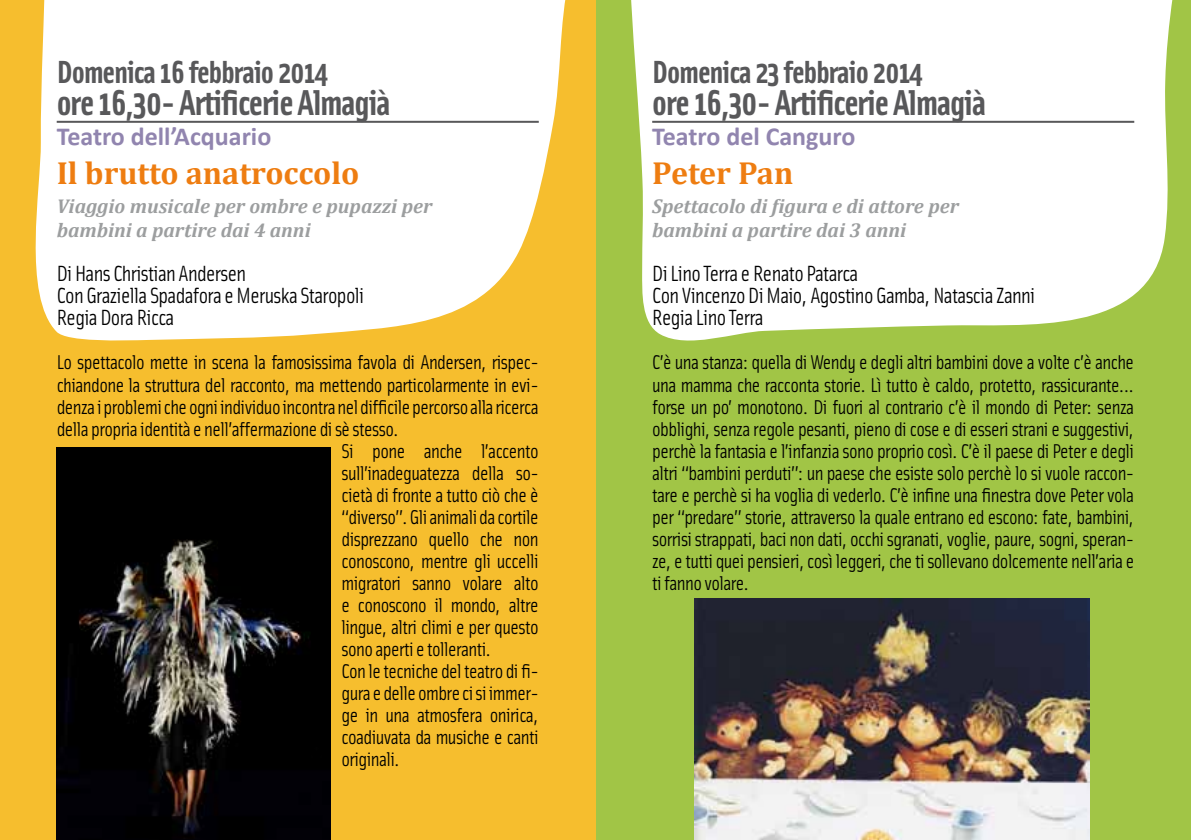
<style>
.page{position:relative;width:1191px;height:840px;background:#fff}
.page>*{position:absolute;margin:0;border:0;box-sizing:border-box;transform-origin:0 0}
.t1{font:700 36px "Solex";letter-spacing:-.03em;color:#58585a}
.t2{font:700 32px "Solex";letter-spacing:-.03em;color:#58585a}
.t3{font:700 32px "Cambria";color:#ee7d11}
.t4{font:700 26px "Calibri";color:#9185af}
.t5{font:22px/22px "Solex";letter-spacing:-.03em;color:#000}
.t6{font:20px/22px "Solex";letter-spacing:-.03em;color:#000;text-align:justify}
.t7{font:italic 700 20px/24px "Cambria";color:#9c9e9f}
</style>
<div class="page">
<div style="left:595px;top:0;width:596px;height:839px;background:#a1c546"></div>
<svg style="left:631px;top:0;width:542px;height:341px;background:#f7faf0"></svg>
<hr style="left:652px;top:121px;width:482px;height:2px;background:#58585a">
<img style="left:694px;top:598px;width:395px;height:241px">
<div style="left:0;top:0;width:595px;height:839px;background:#f6be2e"></div>
<svg style="left:35px;top:0;width:531px;height:341px;background:#fef8eb"></svg>
<img style="left:57px;top:447px;width:273px;height:392px">
<hr style="left:57px;top:121px;width:482px;height:2px;background:#58585a">
<h2 class="t2" style="left:57px;top:51px;width:273px">Domenica 16 febbraio 2014</h2>
<h1 class="t1" style="left:57px;top:79px;width:335px">ore 16,30- Artificerie Almagià</h1>
<h3 class="t4" style="left:57px;top:120px;width:216px">Teatro dell’Acquario</h3>
<h2 class="t3" style="left:57px;top:153px;width:304px">Il brutto anatroccolo</h2>
<p class="t7" style="left:57px;top:194px;width:377px">Viaggio musicale per ombre e pupazzi per bambini a partire dai 4 anni</p>
<p class="t5" style="left:57px;top:262px;width:309px">Di Hans Christian Andersen<br>Con Graziella Spadafora e Meruska Staropoli<br>Regia Dora Ricca</p>
<p class="t6" style="left:57px;top:350px;width:483px">Lo spettacolo mette in scena la famosissima favola di Andersen, rispec-</p>
<p class="t6" style="left:57px;top:372px;width:483px">chiandone la struttura del racconto, ma mettendo particolarmente in evi-</p>
<p class="t6" style="left:57px;top:394px;width:483px">denza i problemi che ogni individuo incontra nel difficile percorso alla ricerca</p>
<p class="t6" style="left:57px;top:416px;width:344px">della propria identità e nell’affermazione di sè stesso.</p>
<p class="t6" style="left:341px;top:438px;width:199px">Si pone anche l’accento</p>
<p class="t6" style="left:341px;top:460px;width:199px">sull’inadeguatezza della so-</p>
<p class="t6" style="left:341px;top:482px;width:199px">cietà di fronte a tutto ciò che è</p>
<p class="t6" style="left:341px;top:504px;width:199px">“diverso”. Gli animali da cortile</p>
<p class="t6" style="left:341px;top:526px;width:199px">disprezzano quello che non</p>
<p class="t6" style="left:341px;top:548px;width:199px">conoscono, mentre gli uccelli</p>
<p class="t6" style="left:341px;top:570px;width:199px">migratori sanno volare alto</p>
<p class="t6" style="left:341px;top:592px;width:199px">e conoscono il mondo, altre</p>
<p class="t6" style="left:341px;top:614px;width:199px">lingue, altri climi e per questo</p>
<p class="t6" style="left:341px;top:636px;width:151px">sono aperti e tolleranti.</p>
<p class="t6" style="left:341px;top:658px;width:199px">Con le tecniche del teatro di fi-</p>
<p class="t6" style="left:341px;top:680px;width:199px">gura e delle ombre ci si immer-</p>
<p class="t6" style="left:341px;top:702px;width:199px">ge in una atmosfera onirica,</p>
<p class="t6" style="left:341px;top:724px;width:199px">coadiuvata da musiche e canti</p>
<p class="t6" style="left:341px;top:746px;width:60px">originali.</p>
<h2 class="t2" style="left:652px;top:51px;width:273px">Domenica 23 febbraio 2014</h2>
<h1 class="t1" style="left:652px;top:79px;width:335px">ore 16,30- Artificerie Almagià</h1>
<h3 class="t4" style="left:652px;top:120px;width:205px">Teatro del Canguro</h3>
<h2 class="t3" style="left:652px;top:153px;width:143px">Peter Pan</h2>
<p class="t7" style="left:652px;top:194px;width:308px">Spettacolo di figura e di attore per bambini a partire dai 3 anni</p>
<p class="t5" style="left:652px;top:262px;width:385px">Di Lino Terra e Renato Patarca<br>Con Vincenzo Di Maio, Agostino Gamba, Natascia Zanni<br>Regia Lino Terra</p>
<p class="t6" style="left:652px;top:350px;width:483px">C’è una stanza: quella di Wendy e degli altri bambini dove a volte c’è anche una mamma che racconta storie. Lì tutto è caldo, protetto, rassicurante... forse un po’ monotono. Di fuori al contrario c’è il mondo di Peter: senza obblighi, senza regole pesanti, pieno di cose e di esseri strani e suggestivi, perchè la fantasia e l’infanzia sono proprio così. C’è il paese di Peter e degli altri “bambini perduti”: un paese che esiste solo perchè lo si vuole raccon&shy;tare e perchè si ha voglia di vederlo. C’è infine una finestra dove Peter vola per “predare” storie, attraverso la quale entrano ed escono: fate, bambini, sorrisi strappati, baci non dati, occhi sgranati, voglie, paure, sogni, speran&shy;ze, e tutti quei pensieri, così leggeri, che ti sollevano dolcemente nell’aria e ti fanno volare.</p>
</div>
